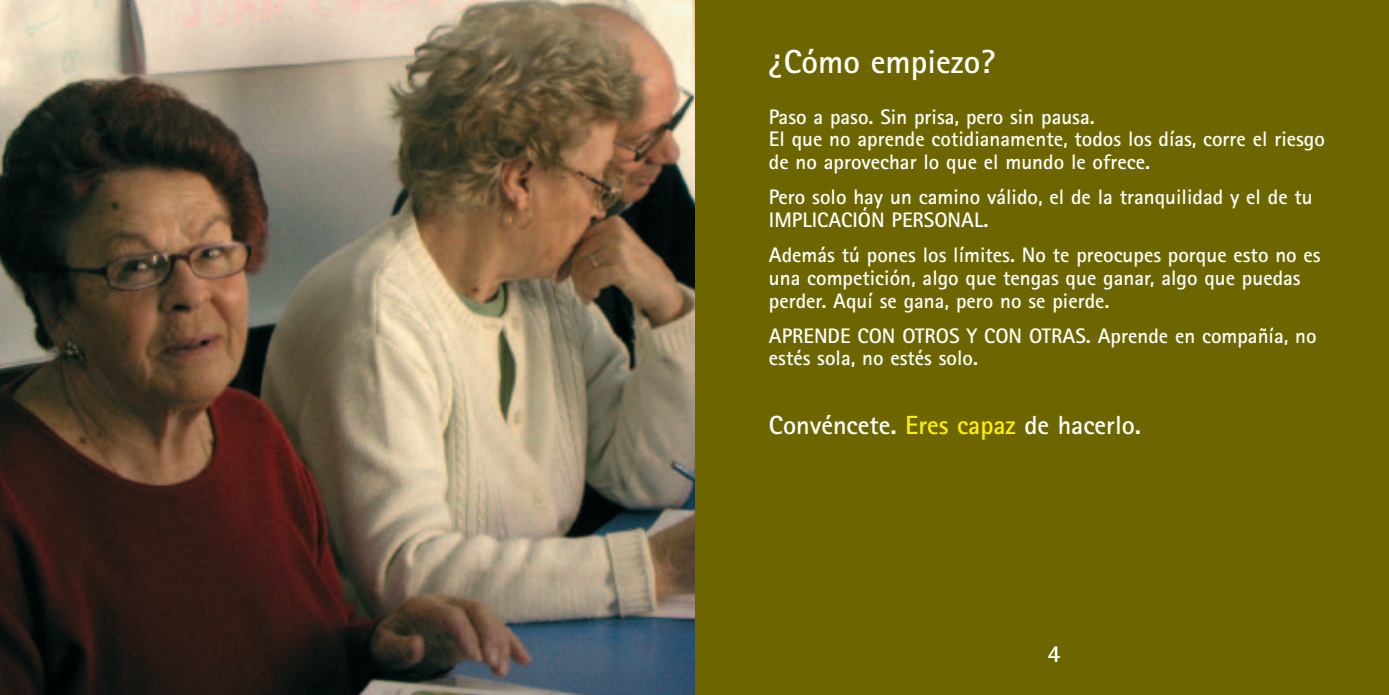
<style>
.page{position:relative;width:1389px;height:695px;background:#fff}
.page>*{position:absolute;margin:0;border:0;box-sizing:border-box;transform-origin:0 0}
.t1{font:700 33.25px "Rotis Sans Serif";color:#fff}
.t2{font:700 26.25px "Rotis Sans Serif";color:#fff}
.t3{font:700 24.5px "Rotis Sans Serif";color:#fff}
.t4{font:700 21px/22.8px "Rotis Sans Serif";color:#fff}
.s1{color:#fff101}
</style>
<div class="page">
<img style="left:0;top:0;width:695px;height:694px">
<div style="left:695px;top:0;width:694px;height:694px;background:#6d6600"></div>
<h1 class="t1" style="left:769px;top:50px;width:228px">¿Cómo empiezo?</h1>
<p class="t4" style="left:769px;top:107px;width:557px">Paso a paso. Sin prisa, pero sin pausa.<br>El que no aprende cotidianamente, todos los días, corre el riesgo de no aprovechar lo que el mundo le ofrece.</p>
<p class="t4" style="left:769px;top:188px;width:545px">Pero solo hay un camino válido, el de la tranquilidad y el de tu<br>IMPLICACIÓN PERSONAL.</p>
<p class="t4" style="left:769px;top:245px;width:553px">Además tú pones los límites. No te preocupes porque esto no es una competición, algo que tengas que ganar, algo que puedas perder. Aquí se gana, pero no se pierde.</p>
<p class="t4" style="left:769px;top:326px;width:549px">APRENDE CON OTROS Y CON OTRAS. Aprende en compañía, no estés sola, no estés solo.</p>
<p class="t2" style="left:769px;top:415px;width:374px">Convéncete. <span class="s1">Eres capaz</span> de hacerlo.</p>
<p class="t3" style="left:1048px;top:645px;width:15px">4</p>
</div>
